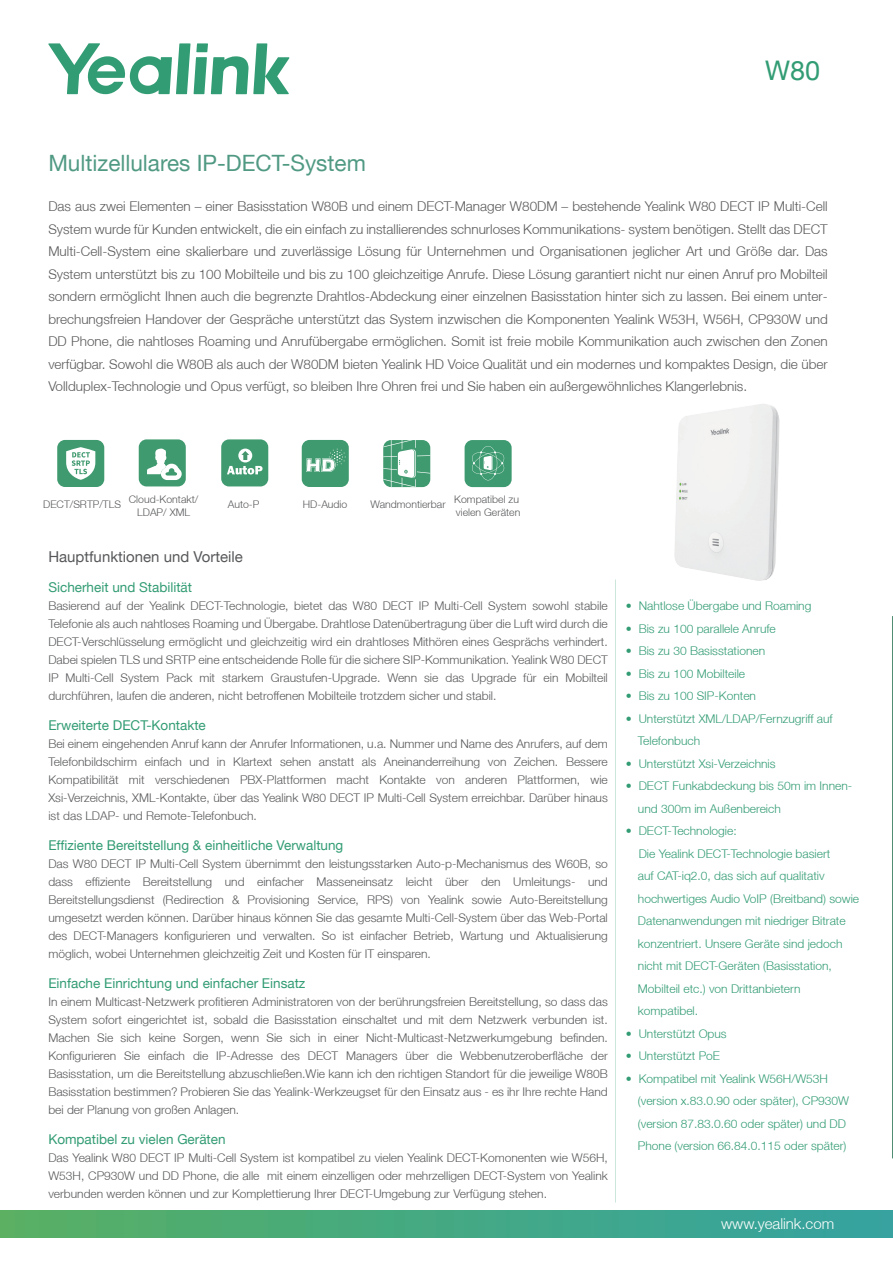
<style>
.page{position:relative;width:893px;height:1263px;background:#fff}
.page>*{position:absolute;margin:0;border:0;box-sizing:border-box;transform-origin:0 0}
.t1{font:27px "Helvetica Neue LT";color:#329c74}
.t2{font:22.5px "Helvetica Neue LT";color:#509983}
.t3{font:15px "Helvetica Neue LT";color:#57585a}
.t4{font:300 15px "Helvetica Neue LT";color:#fff}
.t5{font:300 13.5px/22.5px "Helvetica Neue LT";color:#59595b;text-align:justify}
.t6{font:13.5px "Helvetica Neue LT";color:#329c74}
.t7{font:300 12px/18px "Helvetica Neue LT";color:#57585a;text-align:justify}
.t8{font:300 12px/22.5px "Helvetica Neue LT";color:#329c74}
.t9{font:300 10.5px/12.5px "Helvetica Neue LT";color:#57585a;text-align:center}
</style>
<div class="page">
<div style="left:0;top:1210px;width:893px;height:27px;background:linear-gradient(to right,#57af63,#34a2a1)"></div>
<hr style="left:892px;top:616px;width:1px;height:542px;background:#2d7756">
<div style="left:302px;top:440px;width:47px;height:47px;background:#409a6f;border-radius:8px"></div>
<svg style="left:306px;top:449px;width:40px;height:23px"></svg>
<div style="left:57px;top:440px;width:47px;height:47px;background:#409a6f;border-radius:8px"></div>
<svg style="left:66px;top:447px;width:29px;height:33px"></svg>
<div style="left:139px;top:439px;width:47px;height:47px;background:#409a6f;border-radius:8px"></div>
<svg style="left:147px;top:448px;width:35px;height:32px"></svg>
<svg style="left:383px;top:440px;width:47px;height:47px"></svg>
<div style="left:221px;top:439px;width:47px;height:47px;background:#409a6f;border-radius:8px"></div>
<svg style="left:227px;top:466px;width:36px;height:8px"></svg>
<div style="left:238px;top:449px;width:14px;height:13px;background:#fff;border-radius:50%"></div>
<svg style="left:241px;top:451px;width:8px;height:9px"></svg>
<svg style="left:465px;top:440px;width:47px;height:47px;background:#55a681"></svg>
<svg style="left:48px;top:43px;width:242px;height:51px"></svg>
<img style="left:674px;top:404px;width:106px;height:177px">
<h2 class="t2" style="left:48px;top:149px;width:319px">Multizellulares IP-DECT-System</h2>
<h1 class="t1" style="left:765px;top:54px;width:57px">W80</h1>
<p class="t5" style="left:48px;top:195px;width:781px">Das aus zwei Elementen – einer Basisstation W80B und einem DECT-Manager W80DM – bestehende Yealink W80 DECT IP Multi-Cell System wurde für Kunden entwickelt, die ein einfach zu installierendes schnurloses Kommunikations- system benötigen. Stellt das DECT Multi-Cell-System eine skalierbare und zuverlässige Lösung für Unternehmen und Organisationen jeglicher Art und Größe dar. Das System unterstützt bis zu 100 Mobilteile und bis zu 100 gleichzeitige Anrufe. Diese Lösung garantiert nicht nur einen Anruf pro Mobilteil sondern ermöglicht Ihnen auch die begrenzte Drahtlos-Abdeckung einer einzelnen Basisstation hinter sich zu lassen. Bei einem unter&shy;brechungsfreien Handover der Gespräche unterstützt das System inzwischen die Komponenten Yealink W53H, W56H, CP930W und DD Phone, die nahtloses Roaming und Anrufübergabe ermöglichen. Somit ist freie mobile Kommunikation auch zwischen den Zonen verfügbar. Sowohl die W80B als auch der W80DM bieten Yealink HD Voice Qualität und ein modernes und kompaktes Design, die über Vollduplex-Technologie und Opus verfügt, so bleiben Ihre Ohren frei und Sie haben ein außergewöhnliches Klangerlebnis.</p>
<p class="t9" style="left:43px;top:498px;width:79px">DECT/SRTP/TLS</p>
<p class="t9" style="left:129px;top:493px;width:71px">Cloud-Kontakt/<br>LDAP/ XML</p>
<p class="t9" style="left:228px;top:498px;width:33px">Auto-P</p>
<p class="t9" style="left:303px;top:498px;width:46px">HD-Audio</p>
<p class="t9" style="left:371px;top:500px;width:151px;line-height:7.9px;text-align:right">Wandmontierbar Kompatibel zu vielen Geräten</p>
<p class="t3" style="left:48px;top:547px;width:196px">Hauptfunktionen und Vorteile</p>
<p class="t6" style="left:48px;top:579px;width:145px">Sicherheit und Stabilität</p>
<p class="t7" style="left:48px;top:596px;width:561px">Basierend auf der Yealink DECT-Technologie, bietet das W80 DECT IP Multi-Cell System sowohl stabile Telefonie als auch nahtloses Roaming und Übergabe. Drahtlose Datenübertragung über die Luft wird durch die DECT-Verschlüsselung ermöglicht und gleichzeitig wird ein drahtloses Mithören eines Gesprächs verhindert.<br>Dabei spielen TLS und SRTP eine entscheidende Rolle für die sichere SIP-Kommunikation. Yealink W80 DECT IP Multi-Cell System Pack mit starkem Graustufen-Upgrade. Wenn sie das Upgrade für ein Mobilteil durchführen, laufen die anderen, nicht betroffenen Mobilteile trotzdem sicher und stabil.</p>
<p class="t6" style="left:48px;top:717px;width:159px">Erweiterte DECT-Kontakte</p>
<p class="t7" style="left:48px;top:734px;width:561px">Bei einem eingehenden Anruf kann der Anrufer Informationen, u.a. Nummer und Name des Anrufers, auf dem Telefonbildschirm einfach und in Klartext sehen anstatt als Aneinanderreihung von Zeichen. Bessere Kompatibilität mit verschiedenen PBX-Plattformen macht Kontakte von anderen Plattformen, wie Xsi-Verzeichnis, XML-Kontakte, über das Yealink W80 DECT IP Multi-Cell System erreichbar. Darüber hinaus ist das LDAP- und Remote-Telefonbuch.</p>
<p class="t6" style="left:48px;top:837px;width:297px">Effiziente Bereitstellung &amp; einheitliche Verwaltung</p>
<p class="t7" style="left:48px;top:854px;width:561px">Das W80 DECT IP Multi-Cell System übernimmt den leistungsstarken Auto-p-Mechanismus des W60B, so dass effiziente Bereitstellung und einfacher Masseneinsatz leicht über den Umleitungs- und Bereitstellungsdienst (Redirection &amp; Provisioning Service, RPS) von Yealink sowie Auto-Bereitstellung umgesetzt werden können. Darüber hinaus können Sie das gesamte Multi-Cell-System über das Web-Portal des DECT-Managers konfigurieren und verwalten. So ist einfacher Betrieb, Wartung und Aktualisierung möglich, wobei Unternehmen gleichzeitig Zeit und Kosten für IT einsparen.</p>
<p class="t6" style="left:48px;top:975px;width:259px">Einfache Einrichtung und einfacher Einsatz</p>
<p class="t7" style="left:48px;top:992px;width:561px">In einem Multicast-Netzwerk profitieren Administratoren von der berührungsfreien Bereitstellung, so dass das System sofort eingerichtet ist, sobald die Basisstation einschaltet und mit dem Netzwerk verbunden ist.<br>Machen Sie sich keine Sorgen, wenn Sie sich in einer Nicht-Multicast-Netzwerkumgebung befinden.<br>Konfigurieren Sie einfach die IP-Adresse des DECT Managers über die Webbenutzeroberfläche der Basisstation, um die Bereitstellung abzuschließen.Wie kann ich den richtigen Standort für die jeweilige W80B Basisstation bestimmen? Probieren Sie das Yealink-Werkzeugset für den Einsatz aus - es ihr Ihre rechte Hand bei der Planung von großen Anlagen.</p>
<p class="t6" style="left:48px;top:1131px;width:179px">Kompatibel zu vielen Geräten</p>
<p class="t7" style="left:48px;top:1148px;width:561px">Das Yealink W80 DECT IP Multi-Cell System ist kompatibel zu vielen Yealink DECT-Komonenten wie W56H, W53H, CP930W und DD Phone, die alle mit einem einzelligen oder mehrzelligen DECT-System von Yealink verbunden werden können und zur Komplettierung Ihrer DECT-Umgebung zur Verfügung stehen.</p>
<p class="t8" style="left:626px;top:594px;width:187px">• Nahtlose Übergabe und Roaming</p>
<p class="t8" style="left:626px;top:617px;width:151px">• Bis zu 100 parallele Anrufe</p>
<p class="t8" style="left:626px;top:639px;width:141px">• Bis zu 30 Basisstationen</p>
<p class="t8" style="left:626px;top:662px;width:121px">• Bis zu 100 Mobilteile</p>
<p class="t8" style="left:626px;top:684px;width:132px">• Bis zu 100 SIP-Konten</p>
<p class="t8" style="left:638px;top:707px;width:196px;text-indent:-12px">• Unterstützt XML/LDAP/Fernzugriff auf<br>Telefonbuch</p>
<p class="t8" style="left:626px;top:752px;width:151px">• Unterstützt Xsi-Verzeichnis</p>
<p class="t8" style="left:638px;top:774px;width:216px;text-indent:-12px">• DECT Funkabdeckung bis 50m im Innen&shy;und 300m im Außenbereich</p>
<p class="t8" style="left:638px;top:819px;width:223px;text-indent:-12px">• DECT-Technologie:<br>Die Yealink DECT-Technologie basiert<br>auf CAT-iq2.0, das sich auf qualitativ hochwertiges Audio VoIP (Breitband) sowie Datenanwendungen mit niedriger Bitrate konzentriert. Unsere Geräte sind jedoch nicht mit DECT-Geräten (Basisstation, Mobilteil etc.) von Drittanbietern kompatibel.</p>
<p class="t8" style="left:626px;top:1022px;width:102px">• Unterstützt Opus</p>
<p class="t8" style="left:626px;top:1044px;width:96px">• Unterstützt PoE</p>
<p class="t8" style="left:638px;top:1067px;width:213px;text-indent:-12px">• Kompatibel mit Yealink W56H/W53H (version x.83.0.90 oder später), CP930W (version 87.83.0.60 oder später) und DD Phone (version 66.84.0.115 oder später)</p>
<p class="t4" style="left:721px;top:1214px;width:115px">www.yealink.com</p>
</div>
